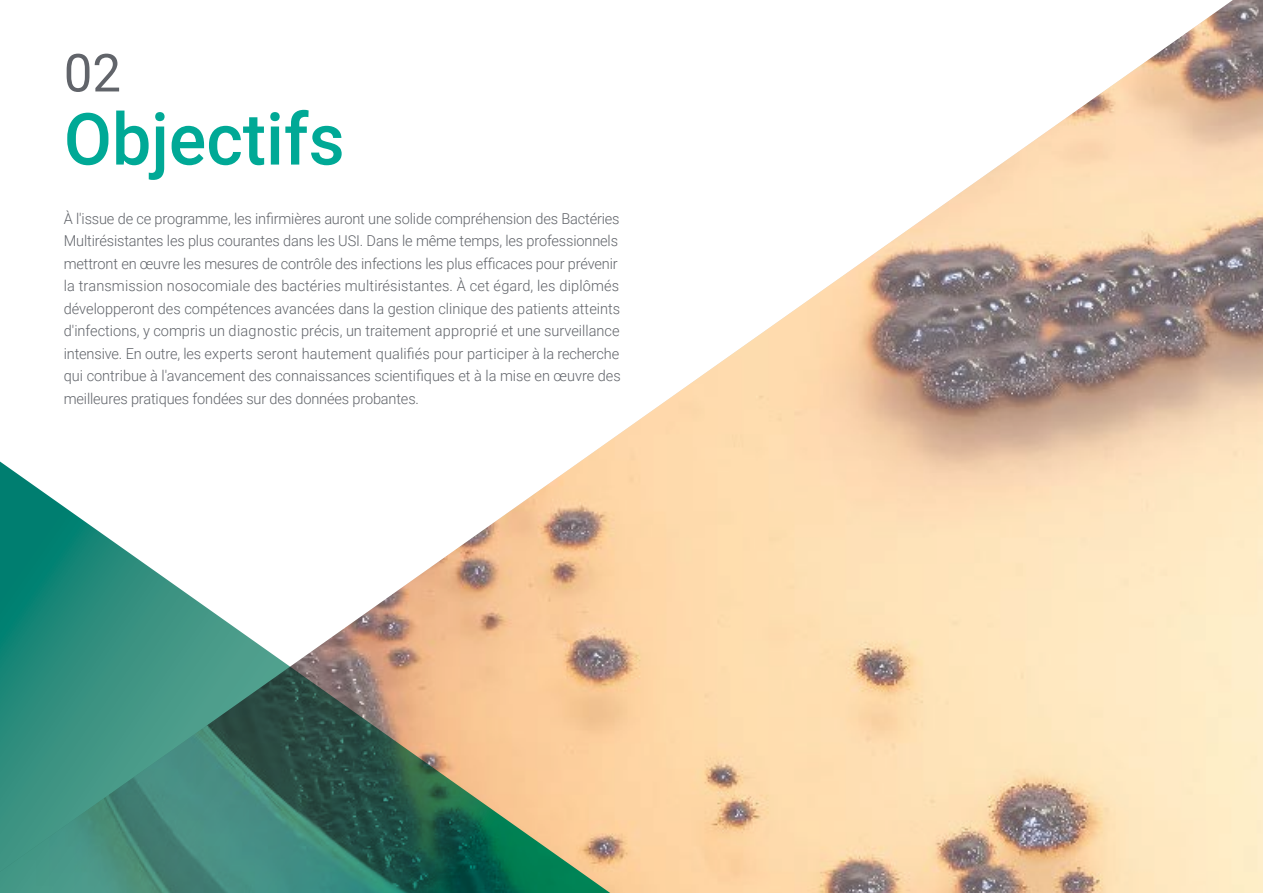
<style>
.page{position:relative;width:1263px;height:893px;background:#fff}
.page>*{position:absolute;margin:0;border:0;box-sizing:border-box;transform-origin:0 0}
.t1{font:500 72px "Roboto";color:#00a996}
.t2{font:52.5px "Roboto";color:#61646a}
.t3{font:300 15px/22.5px "Roboto";color:#61646a}
</style>
<div class="page">
<img style="left:602px;top:0;width:661px;height:893px">
<svg style="left:0;top:446px;width:640px;height:447px"></svg>
<h2 class="t2" style="left:64px;top:36px;width:59px">02</h2>
<h1 class="t1" style="left:64px;top:89px;width:282px">Objectifs</h1>
<p class="t3" style="left:64px;top:207px;width:558px">À l'issue de ce programme, les infirmières auront une solide compréhension des Bactéries Multirésistantes les plus courantes dans les USI. Dans le même temps, les professionnels mettront en œuvre les mesures de contrôle des infections les plus efficaces pour prévenir la transmission nosocomiale des bactéries multirésistantes. À cet égard, les diplômés développeront des compétences avancées dans la gestion clinique des patients atteints d'infections, y compris un diagnostic précis, un traitement approprié et une surveillance intensive. En outre, les experts seront hautement qualifiés pour participer à la recherche qui contribue à l'avancement des connaissances scientifiques et à la mise en œuvre des meilleures pratiques fondées sur des données probantes.</p>
</div>
